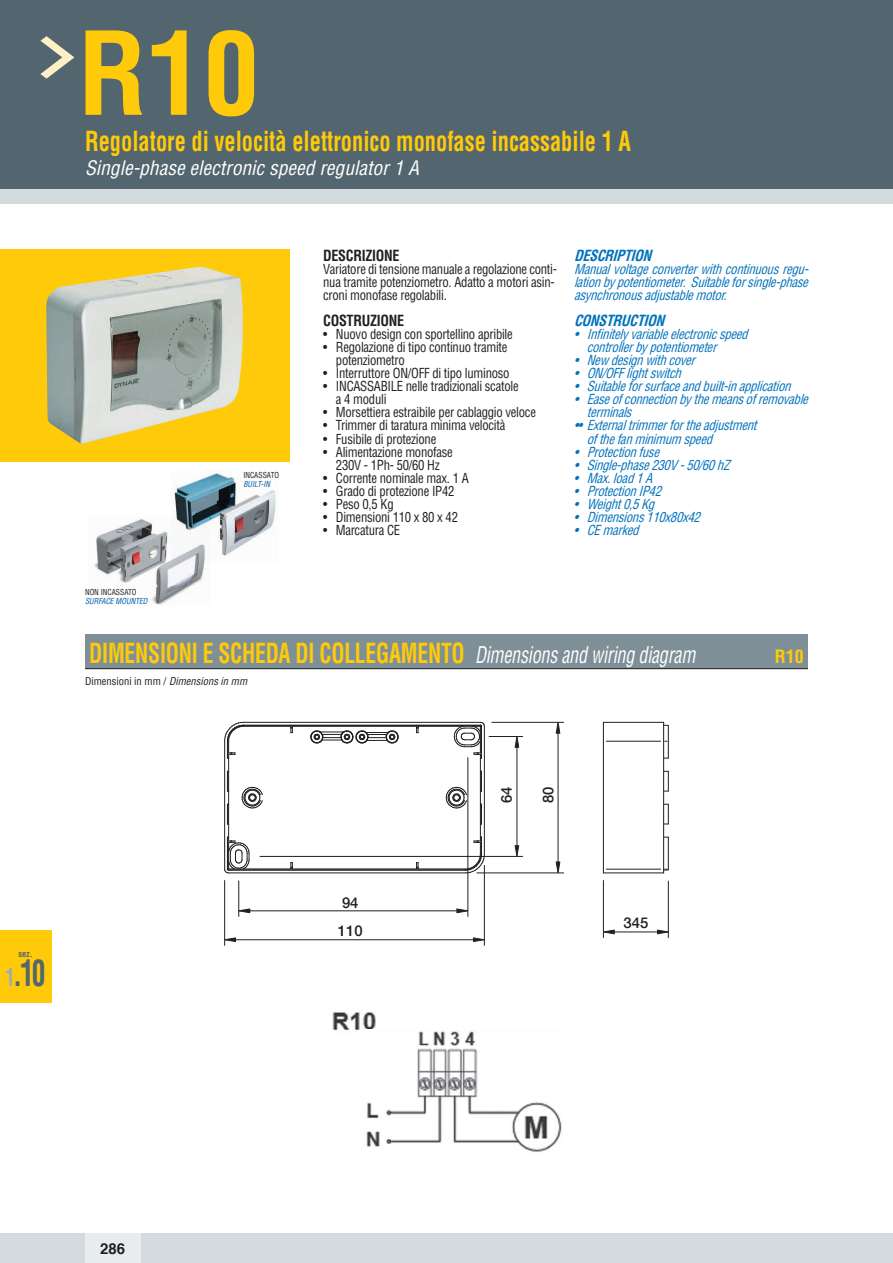
<style>
.page{position:relative;width:893px;height:1263px;background:#fff}
.page>*{position:absolute;margin:0;border:0;box-sizing:border-box;transform-origin:0 0}
.t1{font:700 condensed 112.5px "Helvetica";color:#feca0a}
.t2{font:700 condensed 35.55px "Helvetica";color:#53656e;scale:.77 1}
.t3{font:700 condensed 27px "Helvetica";color:#feca0a;scale:.8 1}
.t4{font:700 condensed 27px "Helvetica";color:#feca0a;scale:.83 1}
.t5{font:italic condensed 19.5px "Helvetica LT Std";color:#fff}
.t6{font:700 condensed 18px "Helvetica";color:#feca0a}
.t7{font:italic 700 condensed 15px "Helvetica";color:#0072bc;scale:.94 1}
.t8{font:700 condensed 15px "Helvetica";letter-spacing:-.02em;color:#231f20;scale:.94 1}
.t9{font:700 15px "Helvetica";color:#231f20}
.t10{font:500 14.85px/28.5px "Helvetica Neue LT Com";color:#231f20}
.t11{font:condensed 13.5px/13px "Helvetica";letter-spacing:-.02em;color:#231f20;scale:.94 1}
.t12{font:italic condensed 13.5px/13px "Helvetica";color:#0072bc;scale:.94 1}
.t13{font:condensed 10.5px "Helvetica";color:#231f20}
.t14{font:700 condensed 8.85px "Helvetica";color:#53656e;scale:.96 1}
.t15{font:italic condensed 8.1px "Helvetica LT Std";color:#015dab;scale:.94 1}
.t16{font:condensed 8.1px "Helvetica";color:#231f20;scale:.94 1}
.s1{font-size:24px;color:#9dacb5}
.s2{font-family:"Helvetica LT Std";font-weight:400;font-style:italic;font-size:22.5px;color:#fff}
.s3{font-family:"Helvetica LT Std";font-style:italic}
</style>
<div class="page">
<div style="left:0;top:0;width:893px;height:189px;background:#53656e"></div>
<div style="left:0;top:189px;width:893px;height:15px;background:#d4dbdf"></div>
<svg style="left:40px;top:36px;width:34px;height:43px"></svg>
<div style="left:0;top:1233px;width:893px;height:30px;background:#d4dbdf"></div>
<div style="left:85px;top:1233px;width:55px;height:30px;background:#e9ecef"></div>
<div style="left:85px;top:635px;width:723px;height:34px;background:#7e8f98"></div>
<hr style="left:85px;top:668px;width:723px;height:1px;background:#231f20">
<img style="left:94px;top:518px;width:111px;height:87px">
<img style="left:172px;top:470px;width:104px;height:92px">
<hr style="left:228px;top:873px;width:238px;height:1px;background:#231f20">
<hr style="left:243px;top:722px;width:238px;height:1px;background:#231f20">
<svg style="left:310px;top:730px;width:89px;height:14px"></svg>
<svg style="left:291px;top:862px;width:2px;height:7px"></svg>
<hr style="left:228px;top:870px;width:238px;height:1px;background:#231f20">
<hr style="left:243px;top:725px;width:238px;height:1px;background:#231f20">
<svg style="left:416px;top:726px;width:3px;height:7px"></svg>
<svg style="left:291px;top:726px;width:2px;height:7px"></svg>
<svg style="left:416px;top:862px;width:3px;height:7px"></svg>
<hr style="left:292px;top:726px;width:125px;height:1px;background:#231f20">
<hr style="left:243px;top:726px;width:48px;height:1px;background:#231f20">
<hr style="left:292px;top:869px;width:125px;height:1px;background:#231f20">
<hr style="left:229px;top:869px;width:62px;height:1px;background:#231f20">
<hr style="left:418px;top:726px;width:62px;height:1px;background:#231f20">
<hr style="left:418px;top:869px;width:48px;height:1px;background:#231f20">
<svg style="left:224px;top:722px;width:39px;height:151px"></svg>
<svg style="left:446px;top:722px;width:39px;height:151px"></svg>
<hr style="left:663px;top:741px;width:1px;height:128px;background:#231f20">
<hr style="left:603px;top:741px;width:1px;height:128px;background:#231f20">
<svg style="left:603px;top:723px;width:1px;height:18px"></svg>
<hr style="left:606px;top:869px;width:55px;height:1px;background:#231f20">
<hr style="left:606px;top:741px;width:55px;height:1px;background:#231f20">
<hr style="left:603px;top:722px;width:61px;height:1px;background:#231f20">
<hr style="left:603px;top:873px;width:61px;height:1px;background:#231f20">
<svg style="left:663px;top:869px;width:6px;height:4px"></svg>
<hr style="left:668px;top:837px;width:1px;height:32px;background:#231f20">
<svg style="left:664px;top:804px;width:5px;height:21px"></svg>
<svg style="left:663px;top:722px;width:6px;height:37px"></svg>
<svg style="left:664px;top:771px;width:5px;height:21px"></svg>
<svg style="left:239px;top:909px;width:11px;height:4px"></svg>
<svg style="left:456px;top:909px;width:12px;height:4px"></svg>
<svg style="left:225px;top:938px;width:11px;height:3px"></svg>
<svg style="left:473px;top:938px;width:11px;height:3px"></svg>
<svg style="left:515px;top:737px;width:4px;height:11px"></svg>
<svg style="left:515px;top:845px;width:4px;height:11px"></svg>
<svg style="left:556px;top:723px;width:4px;height:11px"></svg>
<svg style="left:556px;top:861px;width:4px;height:12px"></svg>
<svg style="left:604px;top:930px;width:11px;height:4px"></svg>
<svg style="left:657px;top:930px;width:11px;height:4px"></svg>
<hr style="left:238px;top:881px;width:1px;height:35px;background:#231f20">
<hr style="left:468px;top:758px;width:1px;height:158px;background:#231f20">
<hr style="left:248px;top:910px;width:212px;height:1px;background:#231f20">
<hr style="left:224px;top:880px;width:1px;height:65px;background:#231f20">
<hr style="left:484px;top:865px;width:1px;height:80px;background:#231f20">
<hr style="left:233px;top:939px;width:243px;height:1px;background:#231f20">
<hr style="left:489px;top:736px;width:34px;height:1px;background:#231f20">
<hr style="left:260px;top:856px;width:263px;height:1px;background:#231f20">
<hr style="left:517px;top:745px;width:1px;height:102px;background:#231f20">
<hr style="left:492px;top:722px;width:72px;height:1px;background:#231f20">
<hr style="left:477px;top:873px;width:87px;height:1px;background:#231f20">
<hr style="left:558px;top:731px;width:1px;height:132px;background:#231f20">
<hr style="left:603px;top:880px;width:1px;height:57px;background:#231f20">
<hr style="left:668px;top:881px;width:1px;height:56px;background:#231f20">
<hr style="left:612px;top:932px;width:47px;height:1px;background:#231f20">
<div style="left:0;top:249px;width:289px;height:212px;background:#feca0a"></div>
<img style="left:46px;top:267px;width:197px;height:177px">
<img style="left:332px;top:1012px;width:44px;height:19px">
<img style="left:361px;top:1029px;width:201px;height:123px">
<div style="left:0;top:930px;width:51px;height:72px;background:#feca0a"></div>
<p class="t14" style="left:18px;top:948px;width:16px">sez.</p>
<h2 class="t2" style="left:5px;top:951px;width:54px"><span class="s1">1</span>.10</h2>
<h1 class="t1" style="left:78px;top:3px;width:183px">R10</h1>
<h3 class="t4" style="left:85px;top:124px;width:659px">Regolatore di velocità elettronico monofase incassabile 1 A</h3>
<h3 class="t5" style="left:85px;top:156px;width:336px">Single-phase electronic speed regulator 1 A</h3>
<p class="t16" style="left:85px;top:587px;width:56px">NON INCASSATO</p>
<p class="t15" style="left:85px;top:596px;width:68px">SURFACE MOUNTED</p>
<p class="t16" style="left:243px;top:470px;width:40px">INCASSATO</p>
<p class="t15" style="left:243px;top:479px;width:30px">BUILT-IN</p>
<p class="t8" style="left:323px;top:246px;width:83px">DESCRIZIONE</p>
<p class="t11" style="left:323px;top:262px;width:250px">Variatore di tensione manuale a regolazione conti&shy;nua tramite potenziometro. Adatto a motori asin&shy;croni monofase regolabili.</p>
<p class="t8" style="left:323px;top:311px;width:88px">COSTRUZIONE</p>
<p class="t11" style="left:323px;top:327px;width:203px">• Nuovo design con sportellino apribile</p>
<p class="t11" style="left:336px;top:341px;width:184px;text-indent:-13px">• Regolazione di tipo continuo tramite potenziometro</p>
<p class="t11" style="left:323px;top:367px;width:200px">• Interruttore ON/OFF di tipo luminoso</p>
<p class="t11" style="left:336px;top:380px;width:196px;text-indent:-13px">• INCASSABILE nelle tradizionali scatole a 4 moduli</p>
<p class="t11" style="left:323px;top:406px;width:228px">• Morsettiera estraibile per cablaggio veloce</p>
<p class="t11" style="left:323px;top:419px;width:195px">• Trimmer di taratura minima velocità</p>
<p class="t11" style="left:323px;top:432px;width:122px">• Fusibile di protezione</p>
<p class="t11" style="left:323px;top:445px;width:139px;text-align:center">• Alimentazione monofase<br>230V - 1Ph- 50/60 Hz</p>
<p class="t11" style="left:323px;top:471px;width:156px">• Corrente nominale max. 1 A</p>
<p class="t11" style="left:323px;top:484px;width:141px">• Grado di protezione IP42</p>
<p class="t11" style="left:323px;top:497px;width:76px">• Peso 0,5 Kg</p>
<p class="t11" style="left:323px;top:510px;width:145px">• Dimensioni 110 x 80 x 42</p>
<p class="t11" style="left:323px;top:523px;width:83px">• Marcatura CE</p>
<p class="t7" style="left:574px;top:246px;width:89px">DESCRIPTION</p>
<p class="t12" style="left:574px;top:262px;width:255px;text-align:justify">Manualvoltageconverterwithcontinuousregu&shy;lationbypotentiometer.Suitableforsingle-phase asynchronousadjustablemotor.</p>
<p class="t7" style="left:574px;top:311px;width:103px">CONSTRUCTION</p>
<p class="t12" style="left:587px;top:327px;width:177px;text-indent:-13px">• Infinitelyvariableelectronicspeed controllerbypotentiometer</p>
<p class="t12" style="left:574px;top:354px;width:135px">• Newdesignwithcover</p>
<p class="t12" style="left:574px;top:367px;width:120px">• ON/OFFlightswitch</p>
<p class="t12" style="left:574px;top:380px;width:237px">• Suitableforsurfaceandbuilt-inapplication</p>
<p class="t12" style="left:587px;top:393px;width:242px;text-indent:-13px">• Easeofconnectionbythemeansofremovable terminals</p>
<p class="t12" style="left:587px;top:419px;width:187px;text-indent:-13px">•• Externaltrimmerfortheadjustment ofthefanminimum speed</p>
<p class="t12" style="left:574px;top:445px;width:97px">• Protectionfuse</p>
<p class="t12" style="left:574px;top:458px;width:172px">• Single-phase230V-50/60hZ</p>
<p class="t12" style="left:574px;top:471px;width:89px">• Max.load1A</p>
<p class="t12" style="left:574px;top:484px;width:99px">• ProtectionIP42</p>
<p class="t12" style="left:574px;top:497px;width:92px">• Weight0,5Kg</p>
<p class="t12" style="left:574px;top:510px;width:140px">• Dimensions110x80x42</p>
<p class="t12" style="left:574px;top:523px;width:75px">• CEmarked</p>
<h3 class="t3" style="left:89px;top:636px;width:759px">DIMENSIONI E SCHEDA DI COLLEGAMENTO <span class="s2">Dimensions and wiring diagram</span></h3>
<h3 class="t6" style="left:775px;top:645px;width:30px">R10</h3>
<p class="t13" style="left:85px;top:674px;width:164px">Dimensioni in mm / <span class="s3">Dimensions in mm</span></p>
<p class="t10" style="left:338px;top:888px;width:26px">94<br>110</p>
<p class="t10" style="left:492px;top:803px;width:18px;rotate:-90deg">64</p>
<p class="t10" style="left:534px;top:803px;width:18px;rotate:-90deg">80</p>
<p class="t10" style="left:623px;top:908px;width:26px">345</p>
<p class="t9" style="left:100px;top:1236px;width:27px">286</p>
</div>
